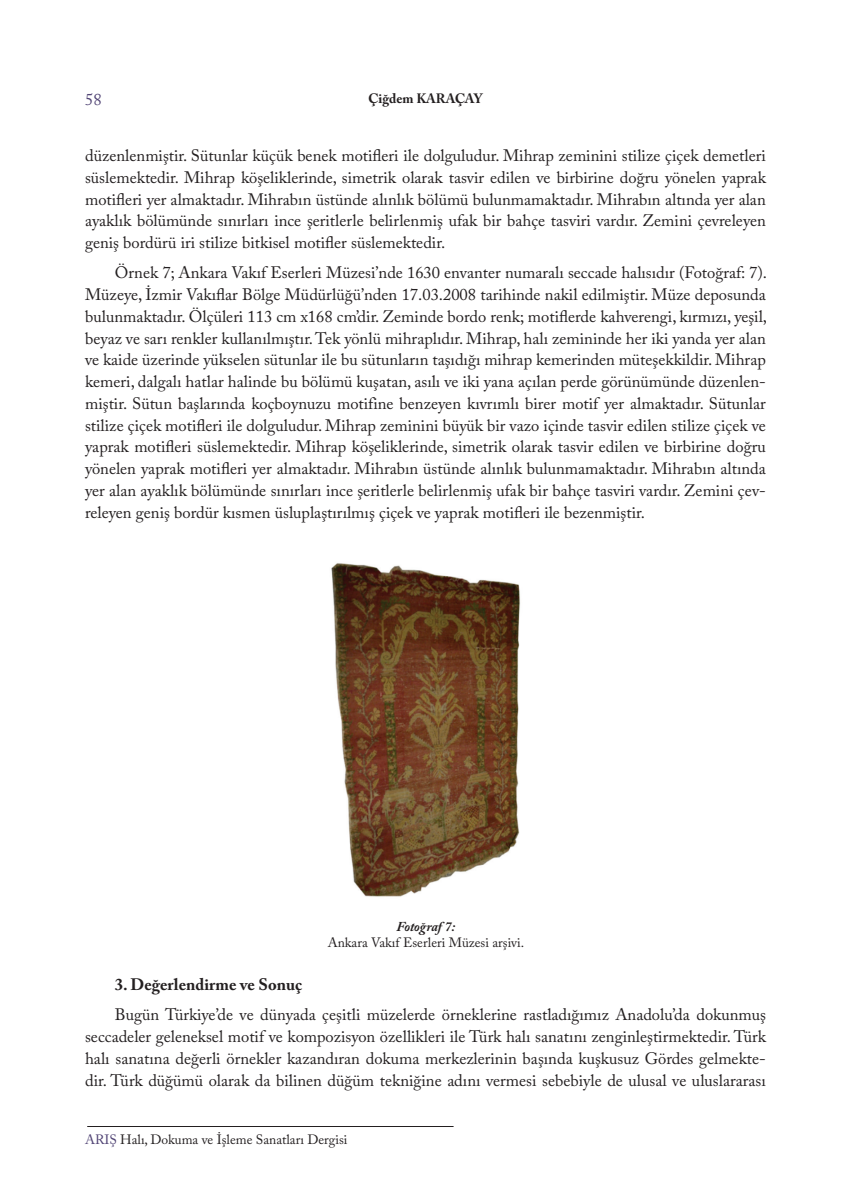
<style>
.page{position:relative;width:851px;height:1191px;background:#fff}
.page>*{position:absolute;margin:0;border:0;box-sizing:border-box;transform-origin:0 0}
.t1{font:16.5px/21.8px "Adobe Caslon Pro";color:#231f20;text-align:justify}
.t2{font:700 16.5px "Adobe Caslon Pro";color:#231f20}
.t3{font:16.5px "Adobe Caslon Pro";color:#514475}
.t4{font:13.5px "Adobe Caslon Pro";color:#231f20}
.t5{font:700 13.5px "Adobe Caslon Pro";letter-spacing:-.005em;color:#231f20}
.t6{font:italic 700 13.5px "Adobe Caslon Pro";color:#231f20}
.s1{color:#514475}
</style>
<div class="page">
<hr style="left:87px;top:1126px;width:366px;height:1px;background:#231f20">
<img style="left:331px;top:563px;width:189px;height:334px">
<p class="t3" style="left:85px;top:90px;width:18px">58</p>
<p class="t5" style="left:368px;top:90px;width:115px">Çiğdem KARAÇAY</p>
<p class="t1" style="left:85px;top:144px;width:682px">düzenlenmiştir. Sütunlar küçük benek motifleri ile dolguludur. Mihrap zeminini stilize çiçek demetleri süslemektedir. Mihrap köşeliklerinde, simetrik olarak tasvir edilen ve birbirine doğru yönelen yaprak motifleri yer almaktadır. Mihrabın üstünde alınlık bölümü bulunmamaktadır. Mihrabın altında yer alan ayaklık bölümünde sınırları ince şeritlerle belirlenmiş ufak bir bahçe tasviri vardır. Zemini çevreleyen geniş bordürü iri stilize bitkisel motifler süslemektedir.</p>
<p class="t1" style="left:85px;top:262px;width:683px;text-indent:30px">Örnek 7; Ankara Vakıf Eserleri Müzesi’nde 1630 envanter numaralı seccade halısıdır (Fotoğraf: 7).<br>Müzeye, İzmir Vakıflar Bölge Müdürlüğü’nden 17.03.2008 tarihinde nakil edilmiştir. Müze deposunda bulunmaktadır. Ölçüleri 113 cm x168 cm’dir. Zeminde bordo renk; motiflerde kahverengi, kırmızı, yeşil, beyaz ve sarı renkler kullanılmıştır. Tek yönlü mihraplıdır. Mihrap, halı zemininde her iki yanda yer alan ve kaide üzerinde yükselen sütunlar ile bu sütunların taşıdığı mihrap kemerinden müteşekkildir. Mihrap kemeri, dalgalı hatlar halinde bu bölümü kuşatan, asılı ve iki yana açılan perde görünümünde düzenlen&shy;miştir. Sütun başlarında koçboynuzu motifine benzeyen kıvrımlı birer motif yer almaktadır. Sütunlar stilize çiçek motifleri ile dolguludur. Mihrap zeminini büyük bir vazo içinde tasvir edilen stilize çiçek ve yaprak motifleri süslemektedir. Mihrap köşeliklerinde, simetrik olarak tasvir edilen ve birbirine doğru yönelen yaprak motifleri yer almaktadır. Mihrabın üstünde alınlık bulunmamaktadır. Mihrabın altında yer alan ayaklık bölümünde sınırları ince şeritlerle belirlenmiş ufak bir bahçe tasviri vardır. Zemini çev&shy;releyen geniş bordür kısmen üsluplaştırılmış çiçek ve yaprak motifleri ile bezenmiştir.</p>
<p class="t6" style="left:396px;top:918px;width:60px">Fotoğraf 7:</p>
<p class="t4" style="left:328px;top:934px;width:198px">Ankara Vakıf Eserleri Müzesi arşivi.</p>
<p class="t2" style="left:115px;top:974px;width:189px">3. Değerlendirme ve Sonuç</p>
<p class="t1" style="left:85px;top:1003px;width:682px;text-indent:30px">Bugün Türkiye’de ve dünyada çeşitli müzelerde örneklerine rastladığımız Anadolu’da dokunmuş seccadeler geleneksel motif ve kompozisyon özellikleri ile Türk halı sanatını zenginleştirmektedir. Türk halı sanatına değerli örnekler kazandıran dokuma merkezlerinin başında kuşkusuz Gördes gelmekte&shy;dir. Türk düğümü olarak da bilinen düğüm tekniğine adını vermesi sebebiyle de ulusal ve uluslararası</p>
<p class="t4" style="left:85px;top:1131px;width:264px"><span class="s1">ARIŞ</span> Halı, Dokuma ve İşleme Sanatları Dergisi</p>
</div>
